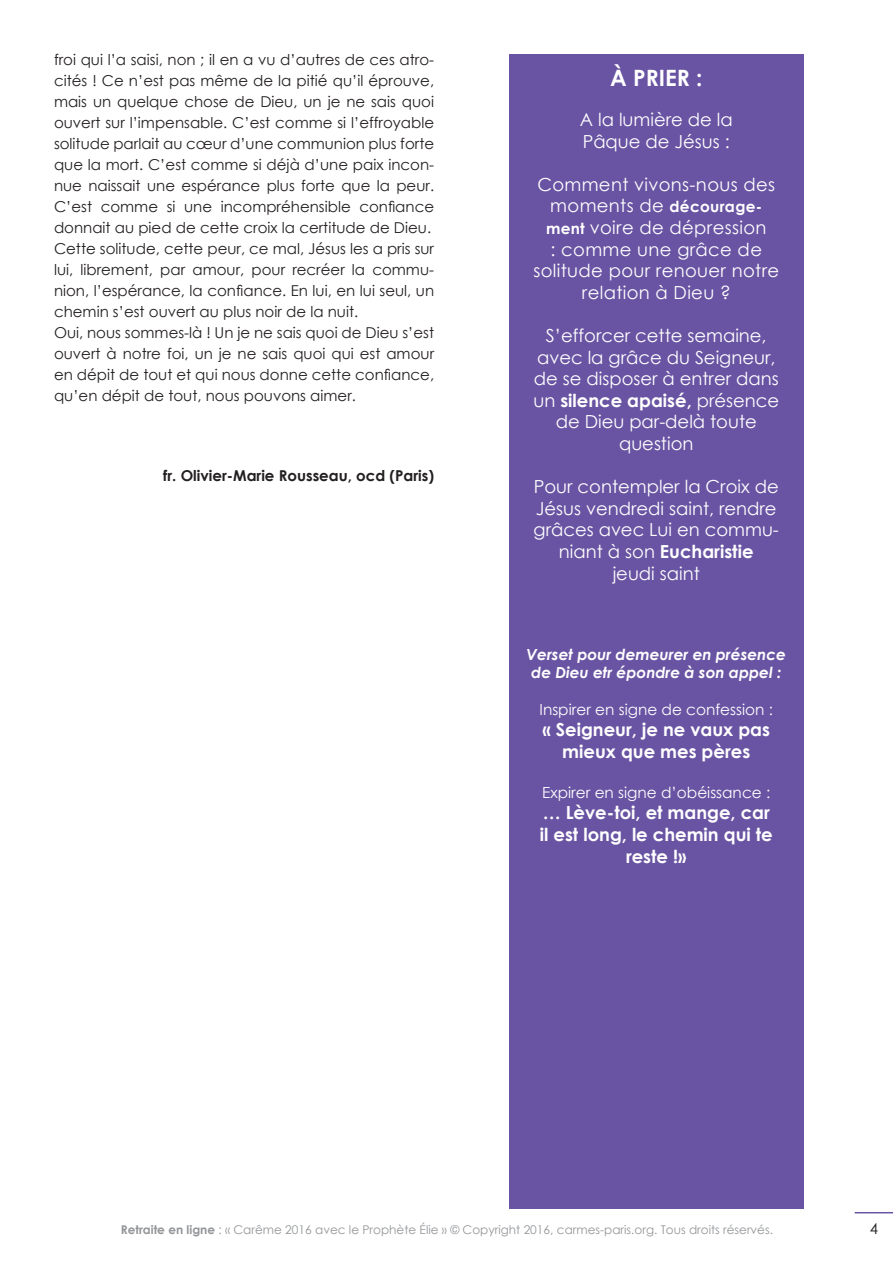
<style>
.page{position:relative;width:893px;height:1263px;background:#fff}
.page>*{position:absolute;margin:0;border:0;box-sizing:border-box;transform-origin:0 0}
.t1{font:700 22.5px "Century Gothic";color:#fff}
.t2{font:18px/21.6px "Century Gothic";color:#fff;text-align:center}
.t3{font:18px/21.6px "Century Gothic";letter-spacing:.02em;color:#fff;text-align:center}
.t4{font:700 18px/21.6px "Century Gothic";color:#fff;text-align:center}
.t5{font:15.3px "Century Gothic";color:#fff}
.t6{font:italic 700 15.3px/18.3px "Century Gothic";color:#fff;text-align:center}
.t7{font:700 15.3px "Century Gothic";letter-spacing:.02em;color:#fff}
.t8{font:15px/21px "Century Gothic";color:#231f20}
.t9{font:700 15px "Century Gothic";color:#231f20}
.t10{font:12px "Century Gothic";color:#939598}
.s1{font-weight:400;font-size:18px}
.s2{font-weight:700;font-size:15.3px}
.s3{font-weight:700}
</style>
<div class="page">
<div style="left:509px;top:54px;width:295px;height:1155px;background:#6954a3"></div>
<hr style="left:855px;top:1212px;width:38px;height:1px;background:#6954a3">
<p class="t8" style="left:54px;top:49px;width:382px">froi qui l’a saisi, non ; il en a vu d’autres de ces atro&shy;cités ! Ce n’est pas même de la pitié qu’il éprouve, mais un quelque chose de Dieu, un je ne sais quoi ouvert sur l’impensable. C’est comme si l’effroyable solitude parlait au cœur d’une communion plus forte que la mort. C’est comme si déjà d’une paix incon&shy;nue naissait une espérance plus forte que la peur.<br>C’est comme si une incompréhensible confiance donnait au pied de cette croix la certitude de Dieu.<br>Cette solitude, cette peur, ce mal, Jésus les a pris sur lui, librement, par amour, pour recréer la commu&shy;nion, l’espérance, la confiance. En lui, en lui seul, un chemin s’est ouvert au plus noir de la nuit.<br>Oui, nous sommes-là ! Un je ne sais quoi de Dieu s’est ouvert à notre foi, un je ne sais quoi qui est amour en dépit de tout et qui nous donne cette confiance, qu’en dépit de tout, nous pouvons aimer.</p>
<p class="t9" style="left:163px;top:464px;width:272px">fr. Olivier-Marie Rousseau, ocd (Paris)</p>
<h1 class="t1" style="left:610px;top:61px;width:94px">à PRIER :</h1>
<p class="t2" style="left:580px;top:108px;width:154px;text-align:left">A la lumière de la<br>Pâque de Jésus :</p>
<p class="t3" style="left:537px;top:173px;width:239px">Comment vivons-nous des</p>
<p class="t7" style="left:550px;top:195px;width:213px"><span class="s1">moments de</span> décourage-</p>
<p class="t3" style="left:533px;top:216px;width:247px"><span class="s2">ment</span> voire de dépression<br>: comme une grâce de solitude pour renouer notre relation à Dieu ?</p>
<p class="t2" style="left:533px;top:324px;width:247px">S’efforcer cette semaine, avec la grâce du Seigneur, de se disposer à entrer dans un <span class="s3">silence apaisé,</span> présence de Dieu par-delà toute question</p>
<p class="t2" style="left:534px;top:476px;width:247px">Pour contempler la Croix de<br>Jésus vendredi saint, rendre grâces avec Lui en commu&shy;niant à son <span class="s3">Eucharistie<br></span>jeudi saint</p>
<p class="t6" style="left:527px;top:644px;width:261px">Verset pour demeurer en présence de Dieu etr épondre à son appel :</p>
<p class="t5" style="left:540px;top:698px;width:235px">Inspirer en signe de confession :</p>
<p class="t4" style="left:542px;top:718px;width:229px">« Seigneur, je ne vaux pas mieux que mes pères</p>
<p class="t5" style="left:542px;top:781px;width:230px">Expirer en signe d’obéissance :</p>
<p class="t4" style="left:540px;top:801px;width:234px">… Lève-toi, et mange, car il est long, le chemin qui te reste !»</p>
<p class="t10" style="left:121px;top:1221px;width:654px"><span class="s3">Retraite en ligne</span> : « Carême 2016 avec le Prophète Élie » © Copyright 2016, carmes-paris.org. Tous droits réservés.</p>
<p class="t8" style="left:870px;top:1218px;width:10px">4</p>
</div>
